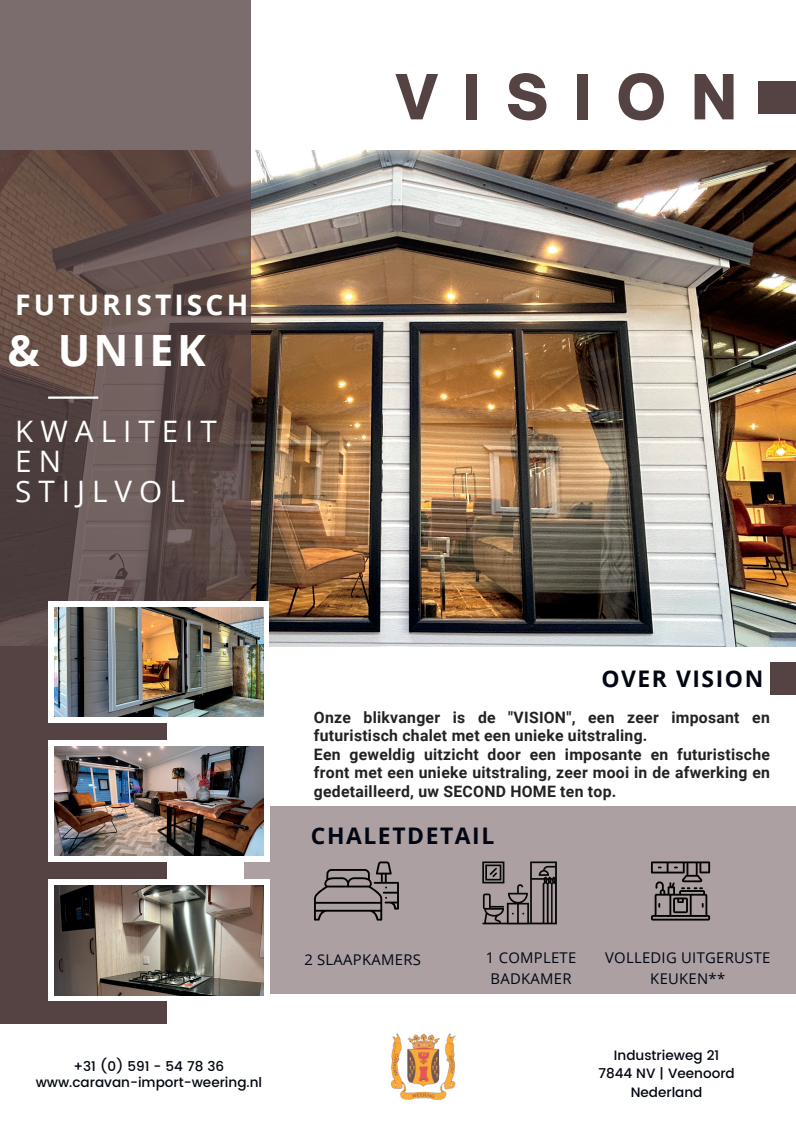
<style>
.page{position:relative;width:796px;height:1125px;background:#fff}
.page>*{position:absolute;margin:0;border:0;box-sizing:border-box;transform-origin:0 0}
.t1{font:900 59.47px "Open Sauce One";letter-spacing:.425em;color:#554243}
.t2{font:700 43.05px "Open Sans";letter-spacing:.075em;color:#fff}
.t3{font:29.62px/29.8px "Open Sans";letter-spacing:.235em;color:#fff}
.t4{font:700 28.28px "Open Sans";letter-spacing:.11em;color:#fff}
.t5{font:700 22.88px "Open Sans";letter-spacing:.07em;color:#020612}
.t6{font:700 15.75px/18.6px "Roboto";letter-spacing:.015em;color:#222}
.t7{font:14.77px/20.7px "Open Sans";letter-spacing:.02em;color:#020612;text-align:center}
.t8{font:500 13.58px/18.3px "Poppins";color:#020612;text-align:center}
</style>
<div class="page">
<img style="left:250px;top:151px;width:545px;height:496px">
<svg style="left:0;top:0;width:250px;height:646px;background:#665451"></svg>
<hr style="left:48px;top:397px;width:50px;height:2px;background:#fff">
<div style="left:758px;top:81px;width:37px;height:33px;background:#554243"></div>
<div style="left:770px;top:662px;width:25px;height:33px;background:#554243"></div>
<div style="left:244px;top:807px;width:551px;height:187px;background:#aca0a2"></div>
<div style="left:0;top:646px;width:166px;height:378px;background:#554243"></div>
<div style="left:48px;top:601px;width:220px;height:122px;background:#fff"></div>
<img style="left:54px;top:608px;width:209px;height:109px">
<div style="left:48px;top:880px;width:221px;height:121px;background:linear-gradient(to right,#fff,#fff)"></div>
<div style="left:48px;top:740px;width:221px;height:121px;background:#fff"></div>
<img style="left:54px;top:746px;width:209px;height:109px">
<img style="left:54px;top:886px;width:209px;height:109px">
<svg style="left:651px;top:861px;width:59px;height:60px"></svg>
<svg style="left:314px;top:861px;width:85px;height:60px"></svg>
<svg style="left:482px;top:861px;width:74px;height:63px"></svg>
<img style="left:391px;top:1033px;width:65px;height:67px">
<h1 class="t1" style="left:395px;top:60px;width:343px">VISION</h1>
<h3 class="t4" style="left:15px;top:284px;width:234px">FUTURISTISCH</h3>
<h2 class="t2" style="left:8px;top:320px;width:199px">&amp; UNIEK</h2>
<h3 class="t3" style="left:15px;top:416px;width:203px">KWALITEIT<br>EN<br>STIJLVOL</h3>
<h3 class="t5" style="left:601px;top:663px;width:163px">OVER VISION</h3>
<p class="t6" style="left:314px;top:708px;width:457px">Onze blikvanger is de "VISION", een zeer imposant en futuristisch chalet met een unieke uitstraling.<br>Een geweldig uitzicht door een imposante en futuristische front met een unieke uitstraling, zeer mooi in de afwerking en gedetailleerd, uw SECOND HOME ten top.</p>
<h3 class="t5" style="left:311px;top:819px;width:185px">CHALETDETAIL</h3>
<p class="t7" style="left:304px;top:949px;width:118px">2 SLAAPKAMERS</p>
<p class="t7" style="left:486px;top:947px;width:92px">1 COMPLETE<br>BADKAMER</p>
<p class="t7" style="left:605px;top:947px;width:167px">VOLLEDIG UITGERUSTE<br>KEUKEN**</p>
<p class="t8" style="left:36px;top:1058px;width:228px;line-height:16.6px">+31 (0) 591 - 54 78 36 www.caravan-import-weering.nl</p>
<p class="t8" style="left:598px;top:1046px;width:138px">Industrieweg 21<br>7844 NV | Veenoord<br>Nederland</p>
</div>
